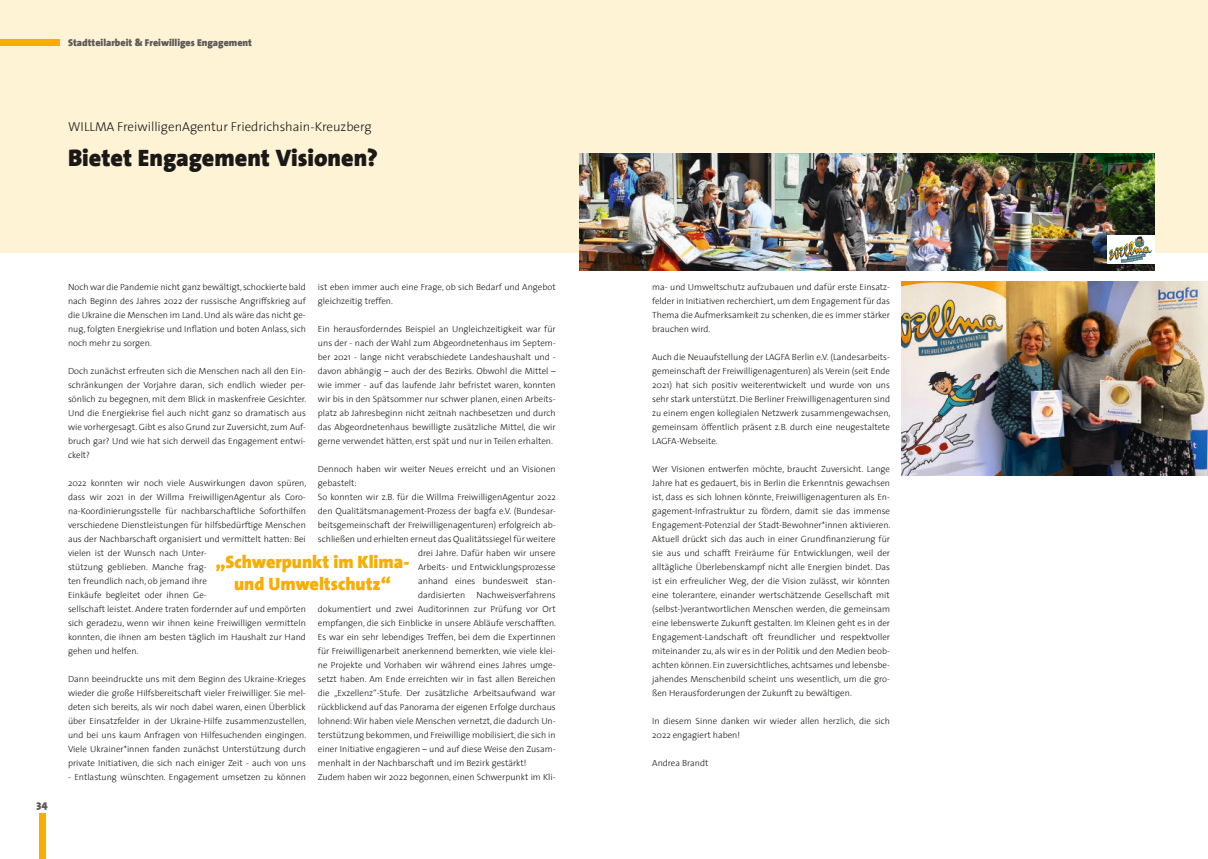
<style>
.page{position:relative;width:1208px;height:859px;background:#fff}
.page>*{position:absolute;margin:0;border:0;box-sizing:border-box;transform-origin:0 0}
.t1{font:900 24px "The Sans";color:#1b1917}
.t2{font:900 18px/21.6px "The Sans";color:#f7ae00;text-align:center}
.t3{font:300 13px "The Sans";color:#1b1917}
.t4{font:900 11px "The Sans";color:#5d5b58}
.t5{font:900 10px "The Sans";color:#5d5b58}
.t6{font:300 9px/14px "The Sans";color:#1b1917;text-align:justify}
</style>
<div class="page">
<div style="left:0;top:0;width:1208px;height:252px;background:#fff3d6"></div>
<div style="left:0;top:39px;width:60px;height:7px;background:#f7ae00"></div>
<div style="left:39px;top:814px;width:6px;height:45px;background:#f7ae00"></div>
<img style="left:580px;top:153px;width:574px;height:118px">
<img style="left:901px;top:281px;width:306px;height:195px">
<div style="left:1107px;top:235px;width:47px;height:29px;background:#fff"></div>
<svg style="left:1109px;top:237px;width:42px;height:26px"></svg>
<p class="t5" style="left:68px;top:38px;width:185px">Stadtteilarbeit &amp; Freiwilliges Engagement</p>
<h3 class="t3" style="left:68px;top:116px;width:305px">WILLMA FreiwilligenAgentur Friedrichshain-Kreuzberg</h3>
<h1 class="t1" style="left:68px;top:147px;width:311px">Bietet Engagement Visionen?</h1>
<p class="t4" style="left:37px;top:800px;width:13px">34</p>
<p class="t6" style="left:318px;top:281px;width:239px">ist eben immer auch eine Frage, ob sich Bedarf und Angebot gleichzeitig treffen.</p>
<p class="t6" style="left:318px;top:322px;width:239px">Ein herausforderndes Beispiel an Ungleichzeitigkeit war für uns der - nach der Wahl zum Abgeordnetenhaus im Septem&shy;ber 2021 - lange nicht verabschiedete Landeshaushalt und - davon abhängig – auch der des Bezirks. Obwohl die Mittel – wie immer - auf das laufende Jahr befristet waren, konnten wir bis in den Spätsommer nur schwer planen, einen Arbeits&shy;platz ab Jahresbeginn nicht zeitnah nachbesetzen und durch das Abgeordnetenhaus bewilligte zusätzliche Mittel, die wir gerne verwendet hätten, erst spät und nur in Teilen erhalten.</p>
<p class="t6" style="left:318px;top:463px;width:239px">Dennoch haben wir weiter Neues erreicht und an Visionen</p>
<p class="t6" style="left:318px;top:477px;width:40px">gebastelt:</p>
<p class="t6" style="left:318px;top:490px;width:239px">So konnten wir z.B. für die Willma FreiwilligenAgentur 2022</p>
<p class="t6" style="left:318px;top:504px;width:239px">den Qualitätsmanagement-Prozess der bagfa e.V. (Bundesar-</p>
<p class="t6" style="left:318px;top:519px;width:239px">beitsgemeinschaft der Freiwilligenagenturen) erfolgreich ab-</p>
<p class="t6" style="left:318px;top:532px;width:239px">schließen und erhielten erneut das Qualitätssiegel für weitere</p>
<p class="t6" style="left:418px;top:547px;width:139px">drei Jahre. Dafür haben wir unsere</p>
<p class="t6" style="left:418px;top:560px;width:139px">Arbeits- und Entwicklungsprozesse</p>
<p class="t6" style="left:418px;top:575px;width:139px">anhand eines bundesweit stan-</p>
<p class="t6" style="left:418px;top:588px;width:139px">dardisierten Nachweisverfahrens</p>
<p class="t6" style="left:318px;top:602px;width:239px">dokumentiert und zwei Auditorinnen zur Prüfung vor Ort</p>
<p class="t6" style="left:318px;top:616px;width:240px">empfangen, die sich Einblicke in unsere Abläufe verschafften.</p>
<p class="t6" style="left:318px;top:630px;width:239px">Es war ein sehr lebendiges Treffen, bei dem die Expertinnen</p>
<p class="t6" style="left:318px;top:644px;width:239px">für Freiwilligenarbeit anerkennend bemerkten, wie viele klei-</p>
<p class="t6" style="left:318px;top:659px;width:239px">ne Projekte und Vorhaben wir während eines Jahres umge-</p>
<p class="t6" style="left:318px;top:672px;width:239px">setzt haben. Am Ende erreichten wir in fast allen Bereichen</p>
<p class="t6" style="left:318px;top:686px;width:239px">die „Exzellenz“-Stufe. Der zusätzliche Arbeitsaufwand war</p>
<p class="t6" style="left:318px;top:700px;width:239px">rückblickend auf das Panorama der eigenen Erfolge durchaus</p>
<p class="t6" style="left:318px;top:714px;width:239px">lohnend: Wir haben viele Menschen vernetzt, die dadurch Un-</p>
<p class="t6" style="left:318px;top:729px;width:239px">terstützung bekommen, und Freiwillige mobilisiert, die sich in</p>
<p class="t6" style="left:318px;top:742px;width:239px">einer Initiative engagieren – und auf diese Weise den Zusam-</p>
<p class="t6" style="left:318px;top:757px;width:210px">menhalt in der Nachbarschaft und im Bezirk gestärkt!</p>
<p class="t6" style="left:318px;top:770px;width:239px">Zudem haben wir 2022 begonnen, einen Schwerpunkt im Kli-</p>
<p class="t6" style="left:68px;top:281px;width:239px">Noch war die Pandemie nicht ganz bewältigt, schockierte bald nach Beginn des Jahres 2022 der russische Angriffskrieg auf die Ukraine die Menschen im Land. Und als wäre das nicht ge&shy;nug, folgten Energiekrise und Inflation und boten Anlass, sich noch mehr zu sorgen.</p>
<p class="t6" style="left:68px;top:364px;width:240px">Doch zunächst erfreuten sich die Menschen nach all den Ein&shy;schränkungen der Vorjahre daran, sich endlich wieder per&shy;sönlich zu begegnen, mit dem Blick in maskenfreie Gesichter.<br>Und die Energiekrise fiel auch nicht ganz so dramatisch aus wie vorhergesagt. Gibt es also Grund zur Zuversicht, zum Auf&shy;bruch gar? Und wie hat sich derweil das Engagement entwi&shy;ckelt?</p>
<p class="t6" style="left:68px;top:476px;width:240px;text-align:left">2022 konnten wir noch viele Auswirkungen davon spüren, dass wir 2021 in der Willma FreiwilligenAgentur als Coro&shy;na-Koordinierungsstelle für nachbarschaftliche Soforthilfen verschiedene Dienstleistungen für hilfsbedürftige Menschen aus der Nachbarschaft organisiert und vermittelt hatten: Bei vielen ist der Wunsch nach Unter-<br>stützung geblieben. Manche frag-<br>ten freundlich nach, ob jemand ihre<br>Einkäufe begleitet oder ihnen Ge-<br>sellschaft leistet. Andere traten fordernder auf und empörten sich geradezu, wenn wir ihnen keine Freiwilligen vermitteln konnten, die ihnen am besten täglich im Haushalt zur Hand gehen und helfen.</p>
<p class="t6" style="left:68px;top:672px;width:240px">Dann beeindruckte uns mit dem Beginn des Ukraine-Krieges wieder die große Hilfsbereitschaft vieler Freiwilliger. Sie mel&shy;deten sich bereits, als wir noch dabei waren, einen Überblick über Einsatzfelder in der Ukraine-Hilfe zusammenzustellen, und bei uns kaum Anfragen von Hilfesuchenden eingingen.<br>Viele Ukrainer*innen fanden zunächst Unterstützung durch private Initiativen, die sich nach einiger Zeit - auch von uns</p>
<p class="t6" style="left:68px;top:770px;width:239px">- Entlastung wünschten. Engagement umsetzen zu können</p>
<h2 class="t2" style="left:215px;top:553px;width:196px">„Schwerpunkt im Klima&shy;und Umweltschutz“</h2>
<p class="t6" style="left:652px;top:280px;width:239px">ma- und Umweltschutz aufzubauen und dafür erste Einsatz&shy;felder in Initiativen recherchiert, um dem Engagement für das Thema die Aufmerksamkeit zu schenken, die es immer stärker brauchen wird.</p>
<p class="t6" style="left:652px;top:350px;width:240px">Auch die Neuaufstellung der LAGFA Berlin e.V. (Landesarbeits&shy;gemeinschaft der Freiwilligenagenturen) als Verein (seit Ende 2021) hat sich positiv weiterentwickelt und wurde von uns sehr stark unterstützt. Die Berliner Freiwilligenagenturen sind zu einem engen kollegialen Netzwerk zusammengewachsen, gemeinsam öffentlich präsent z.B. durch eine neugestaltete LAGFA-Webseite.</p>
<p class="t6" style="left:652px;top:462px;width:240px">Wer Visionen entwerfen möchte, braucht Zuversicht. Lange Jahre hat es gedauert, bis in Berlin die Erkenntnis gewachsen ist, dass es sich lohnen könnte, Freiwilligenagenturen als En&shy;gagement-Infrastruktur zu fördern, damit sie das immense Engagement-Potenzial der Stadt-Bewohner*innen aktivieren.<br>Aktuell drückt sich das auch in einer Grundfinanzierung für sie aus und schafft Freiräume für Entwicklungen, weil der alltägliche Überlebenskampf nicht alle Energien bindet. Das ist ein erfreulicher Weg, der die Vision zulässt, wir könnten eine tolerantere, einander wertschätzende Gesellschaft mit (selbst-)verantwortlichen Menschen werden, die gemeinsam eine lebenswerte Zukunft gestalten. Im Kleinen geht es in der Engagement-Landschaft oft freundlicher und respektvoller miteinander zu, als wir es in der Politik und den Medien beob&shy;achten können. Ein zuversichtliches, achtsames und lebensbe&shy;jahendes Menschenbild scheint uns wesentlich, um die gro&shy;ßen Herausforderungen der Zukunft zu bewältigen.</p>
<p class="t6" style="left:652px;top:715px;width:239px">In diesem Sinne danken wir wieder allen herzlich, die sich<br>2022 engagiert haben!</p>
<p class="t6" style="left:652px;top:757px;width:58px">Andrea Brandt</p>
</div>
